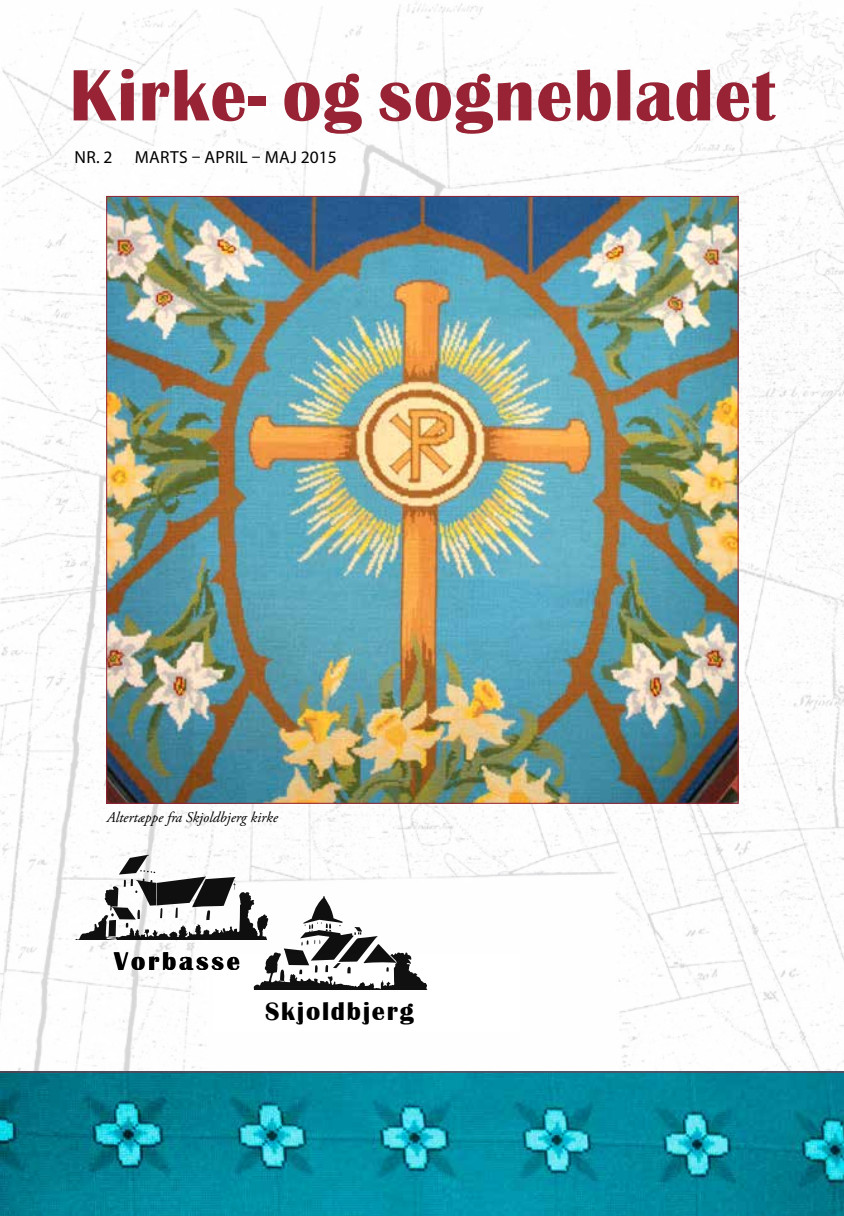
<style>
.page{position:relative;width:844px;height:1216px;background:#fff}
.page>*{position:absolute;margin:0;border:0;box-sizing:border-box;transform-origin:0 0}
.t1{font:700 75.25px "Britannic";letter-spacing:.02em;color:#972335;scale:.96 1}
.t2{font:700 26.25px "Britannic";letter-spacing:.09em;color:#000}
.t3{font:17.5px "Myriad Pro";letter-spacing:.02em;color:#000}
.t4{font:italic 14.88px "Adobe Garamond Pro";color:#000}
</style>
<div class="page">
<img style="left:0;top:1px;width:843px;height:1214px">
<div style="left:213px;top:953px;width:307px;height:79px;background:#fff"></div>
<img style="left:108px;top:198px;width:628px;height:603px">
<svg style="left:74px;top:854px;width:354px;height:135px"></svg>
<hr style="left:0;top:1071px;width:843px;height:1px;background:#972335">
<h1 class="t1" style="left:69px;top:53px;width:737px">Kirke- og sognebladet</h1>
<p class="t3" style="left:75px;top:147px;width:39px">NR. 2</p>
<p class="t3" style="left:135px;top:147px;width:203px">MARTS – APRIL – MAJ 2015</p>
<p class="t4" style="left:107px;top:808px;width:173px">Altertæppe fra Skjoldbjerg kirke</p>
<h2 class="t2" style="left:114px;top:946px;width:127px">Vorbasse</h2>
<h2 class="t2" style="left:265px;top:996px;width:150px">Skjoldbjerg</h2>
</div>
